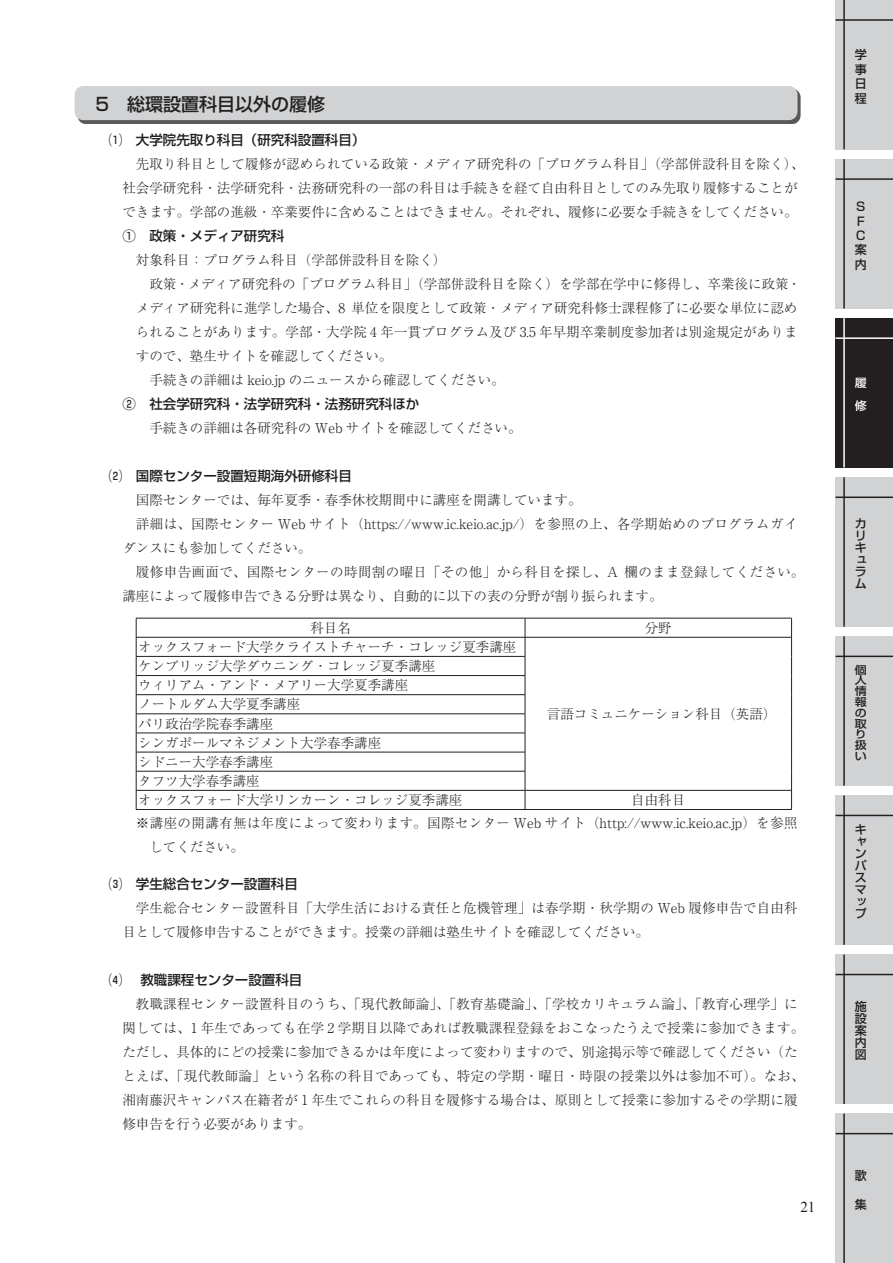
<style>
.page{position:relative;width:893px;height:1263px;background:#fff}
.page>*{position:absolute;margin:0;border:0;box-sizing:border-box;transform-origin:0 0}
.t1{font:500 18px "Shin Go Pro";color:#231f20}
.t2{font:15px "Times New Roman";color:#231f20}
.t3{font:300 13.5px/24px "Ryumin Pro";color:#231f20}
.t4{font:300 13.5px/22.5px "Ryumin Pro";letter-spacing:.03em;color:#231f20}
.t5{font:500 13.5px "Shin Go Pro";color:#231f20}
.t6{font:500 12px/12px "Shin Go Pro";color:#231f20;text-align:justify}
.t7{font:500 11.4px/22.8px "Shin Go Pro";color:#fff;scale:1.05 1}
.t8{font:500 10.8px/10.8px "Shin Go Pro";color:#231f20;scale:1.11 1}
</style>
<div class="page">
<div style="left:78px;top:89px;width:723px;height:34px;background:#231f20;opacity:.75"></div>
<div style="left:75px;top:86px;width:722px;height:34px;background:#d1d2d4;border-radius:9px"></div>
<hr style="left:136px;top:618px;width:389px;height:1px;background:#231f20">
<hr style="left:525px;top:618px;width:267px;height:1px;background:#231f20">
<hr style="left:136px;top:637px;width:389px;height:1px;background:#231f20">
<hr style="left:525px;top:637px;width:267px;height:1px;background:#231f20">
<hr style="left:136px;top:656px;width:389px;height:1px;background:#231f20">
<hr style="left:136px;top:675px;width:389px;height:1px;background:#231f20">
<hr style="left:136px;top:694px;width:389px;height:1px;background:#231f20">
<hr style="left:136px;top:713px;width:389px;height:1px;background:#231f20">
<hr style="left:136px;top:733px;width:389px;height:1px;background:#231f20">
<hr style="left:136px;top:752px;width:389px;height:1px;background:#231f20">
<hr style="left:136px;top:771px;width:389px;height:1px;background:#231f20">
<hr style="left:136px;top:790px;width:389px;height:1px;background:#231f20">
<svg style="left:136px;top:618px;width:1px;height:191px"></svg>
<hr style="left:525px;top:790px;width:267px;height:1px;background:#231f20">
<svg style="left:525px;top:618px;width:1px;height:191px"></svg>
<svg style="left:791px;top:618px;width:1px;height:191px"></svg>
<hr style="left:136px;top:809px;width:389px;height:1px;background:#231f20">
<hr style="left:525px;top:809px;width:267px;height:1px;background:#231f20">
<div style="left:836px;top:0;width:57px;height:149px;background:#d1d2d4"></div>
<hr style="left:843px;top:0;width:2px;height:149px;background:#231f20">
<hr style="left:836px;top:19px;width:57px;height:2px;background:#231f20">
<div style="left:836px;top:1113px;width:57px;height:150px;background:#d1d2d4"></div>
<hr style="left:843px;top:1113px;width:2px;height:150px;background:#231f20">
<hr style="left:836px;top:1133px;width:57px;height:1px;background:#231f20">
<div style="left:836px;top:954px;width:57px;height:150px;background:#d1d2d4"></div>
<hr style="left:843px;top:954px;width:2px;height:150px;background:#231f20">
<hr style="left:836px;top:974px;width:57px;height:1px;background:#231f20">
<div style="left:836px;top:795px;width:57px;height:150px;background:#d1d2d4"></div>
<hr style="left:843px;top:795px;width:2px;height:150px;background:#231f20">
<hr style="left:836px;top:815px;width:57px;height:1px;background:#231f20">
<div style="left:836px;top:636px;width:57px;height:150px;background:#d1d2d4"></div>
<hr style="left:843px;top:636px;width:2px;height:150px;background:#231f20">
<hr style="left:836px;top:656px;width:57px;height:1px;background:#231f20">
<div style="left:836px;top:477px;width:57px;height:150px;background:#d1d2d4"></div>
<hr style="left:843px;top:477px;width:2px;height:150px;background:#231f20">
<hr style="left:836px;top:496px;width:57px;height:2px;background:#231f20">
<div style="left:836px;top:159px;width:57px;height:149px;background:#d1d2d4"></div>
<hr style="left:843px;top:159px;width:2px;height:149px;background:#231f20">
<hr style="left:836px;top:178px;width:57px;height:2px;background:#231f20">
<div style="left:836px;top:318px;width:57px;height:149px;background:#231f20"></div>
<hr style="left:843px;top:318px;width:2px;height:149px;background:#fff">
<hr style="left:836px;top:337px;width:57px;height:2px;background:#fff">
<h1 class="t1" style="left:95px;top:89px;width:231px">5 総環設置科目以外の履修</h1>
<p class="t5" style="left:109px;top:129px;width:258px">⑴　大学院先取り科目（研究科設置科目）</p>
<p class="t3" style="left:122px;top:151px;width:683px;text-indent:14px">先取り科目として履修が認められている政策・メディア研究科の「プログラム科目」（学部併設科目を除く）、社会学研究科・法学研究科・法務研究科の一部の科目は手続きを経て自由科目としてのみ先取り履修することができます。学部の進級・卒業要件に含めることはできません。それぞれ、履修に必要な手続きをしてください。</p>
<p class="t5" style="left:122px;top:225px;width:163px">①　政策・メディア研究科</p>
<p class="t3" style="left:136px;top:247px;width:312px">対象科目：プログラム科目（学部併設科目を除く）</p>
<p class="t3" style="left:149px;top:271px;width:653px">政策・メディア研究科の「プログラム科目」（学部併設科目を除く）を学部在学中に修得し、卒業後に政策・</p>
<p class="t3" style="left:136px;top:295px;width:663px">メディア研究科に進学した場合、8 単位を限度として政策・メディア研究科修士課程修了に必要な単位に認め</p>
<p class="t3" style="left:136px;top:319px;width:663px">られることがあります。学部・大学院 4 年一貫プログラム及び 3.5 年早期卒業制度参加者は別途規定がありま</p>
<p class="t3" style="left:136px;top:343px;width:258px">すので、塾生サイトを確認してください。</p>
<p class="t3" style="left:149px;top:367px;width:357px">手続きの詳細は keio.jp のニュースから確認してください。</p>
<p class="t5" style="left:122px;top:393px;width:299px">②　社会学研究科・法学研究科・法務研究科ほか</p>
<p class="t3" style="left:149px;top:415px;width:374px">手続きの詳細は各研究科の Web サイトを確認してください。</p>
<p class="t5" style="left:109px;top:465px;width:244px">⑵　国際センター設置短期海外研修科目</p>
<p class="t3" style="left:136px;top:487px;width:447px">国際センターでは、毎年夏季・春季休校期間中に講座を開講しています。</p>
<p class="t4" style="left:136px;top:512px;width:663px">詳細は、国際センター Web サイト（https://www.ic.keio.ac.jp/）を参照の上、各学期始めのプログラムガイ</p>
<p class="t3" style="left:122px;top:535px;width:190px">ダンスにも参加してください。</p>
<p class="t4" style="left:136px;top:560px;width:670px">履修申告画面で、国際センターの時間割の曜日「その他」から科目を探し、A 欄のまま登録してください。</p>
<p class="t3" style="left:122px;top:583px;width:542px">講座によって履修申告できる分野は異なり、自動的に以下の表の分野が割り振られます。</p>
<p class="t3" style="left:310px;top:615px;width:42px">科目名</p>
<p class="t3" style="left:645px;top:615px;width:28px">分野</p>
<p class="t3" style="left:138px;top:634px;width:379px">オックスフォード大学クライストチャーチ・コレッジ夏季講座</p>
<p class="t3" style="left:138px;top:655px;width:325px;line-height:19.2px">ケンブリッジ大学ダウニング・コレッジ夏季講座<br>ウィリアム・アンド・メアリー大学夏季講座<br>ノートルダム大学夏季講座<br>パリ政治学院春季講座<br>シンガポールマネジメント大学春季講座<br>シドニー大学春季講座<br>タフツ大学春季講座<br>オックスフォード大学リンカーン・コレッジ夏季講座</p>
<p class="t3" style="left:547px;top:701px;width:231px">言語コミュニケーション科目（英語）</p>
<p class="t4" style="left:136px;top:788px;width:663px;text-indent:495px">自由科目<br>※講座の開講有無は年度によって変わります。国際センター Web サイト（http://www.ic.keio.ac.jp）を参照</p>
<p class="t3" style="left:149px;top:833px;width:96px">してください。</p>
<p class="t5" style="left:109px;top:873px;width:190px">⑶　学生総合センター設置科目</p>
<p class="t3" style="left:122px;top:895px;width:676px;text-indent:14px">学生総合センター設置科目「大学生活における責任と危機管理」は春学期・秋学期の Web 履修申告で自由科目として履修申告することができます。授業の詳細は塾生サイトを確認してください。</p>
<p class="t5" style="left:109px;top:969px;width:195px">⑷　 教職課程センター設置科目</p>
<p class="t3" style="left:122px;top:991px;width:683px;text-indent:14px">教職課程センター設置科目のうち、「現代教師論」、「教育基礎論」、「学校カリキュラム論」、「教育心理学」に関しては、1 年生であっても在学 2 学期目以降であれば教職課程登録をおこなったうえで授業に参加できます。ただし、具体的にどの授業に参加できるかは年度によって変わりますので、別途掲示等で確認してください（たとえば、「現代教師論」という名称の科目であっても、特定の学期・曜日・時限の授業以外は参加不可）。なお、湘南藤沢キャンパス在籍者が 1 年生でこれらの科目を履修する場合は、原則として授業に参加するその学期に履修申告を行う必要があります。</p>
<p class="t2" style="left:800px;top:1196px;width:16px">21</p>
<p class="t6" style="left:855px;top:46px;width:13px;line-height:14.4px">学事日程</p>
<p class="t6" style="left:855px;top:198px;width:13px;line-height:14.4px;text-align:left">Ｓ<br>Ｆ<br>Ｃ案内</p>
<p class="t7" style="left:855px;top:370px;width:13px">履修</p>
<p class="t6" style="left:855px;top:516px;width:13px;text-align:left">カリキュラム</p>
<p class="t8" style="left:855px;top:663px;width:12px">個人情報の取り扱い</p>
<p class="t6" style="left:855px;top:822px;width:13px">キャンパスマップ</p>
<p class="t6" style="left:855px;top:999px;width:13px">施設案内図</p>
<p class="t6" style="left:855px;top:1168px;width:13px">歌</p>
<p class="t6" style="left:855px;top:1197px;width:13px">集</p>
</div>
